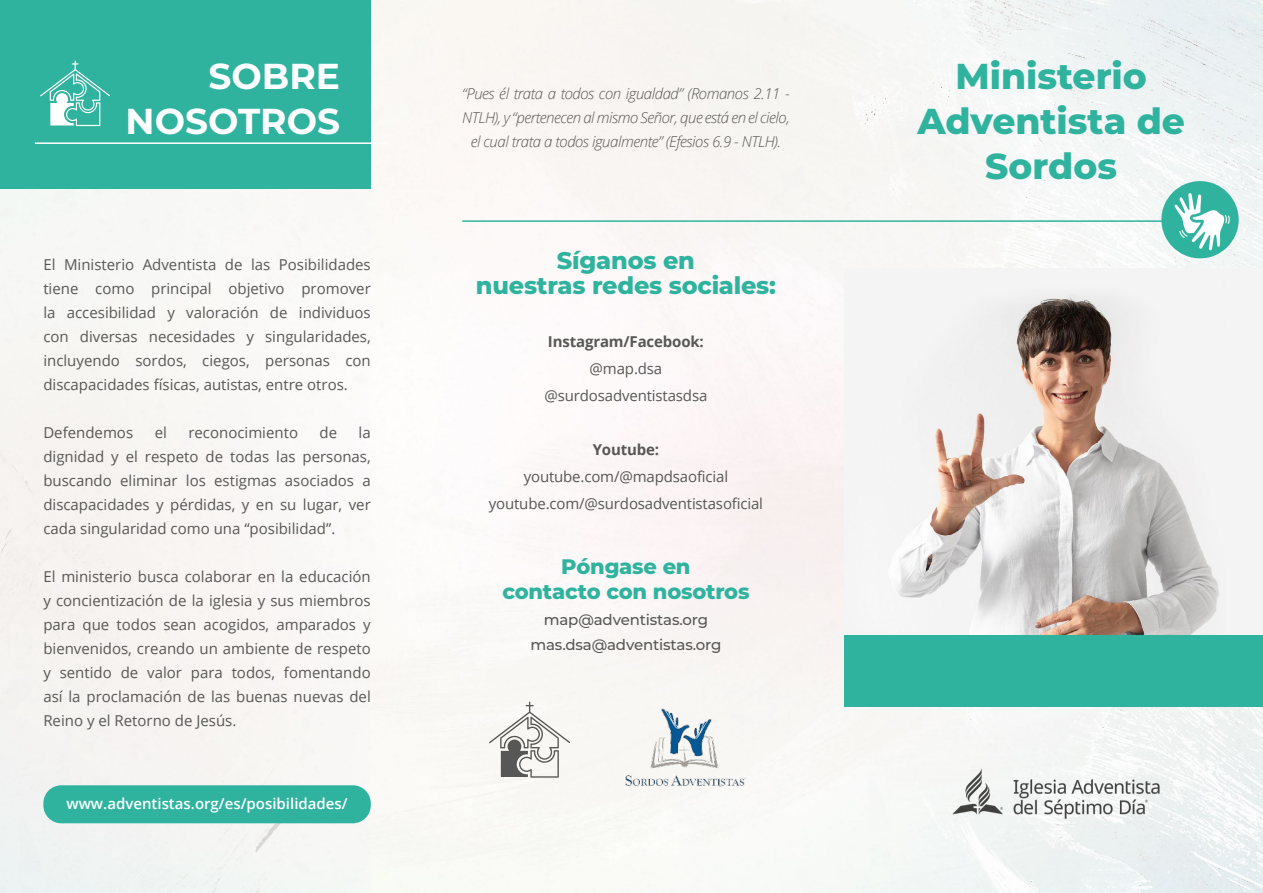
<style>
.page{position:relative;width:1263px;height:893px;background:#f8f7f4}
.page>*{position:absolute;margin:0;border:0;box-sizing:border-box;transform-origin:0 0}
.t1{font:800 36px/45px "Montserrat";color:#2fb39f;text-align:center}
.t2{font:700 36px/45px "Montserrat";color:#fff;text-align:right}
.t3{font:800 24px/25.5px "Montserrat";letter-spacing:-.01em;color:#2fb39f;text-align:center}
.t4{font:800 21px/25.5px "Montserrat";letter-spacing:-.01em;color:#2fb39f;text-align:center}
.t5{font:15px/24px "Open Sans";color:#575756;text-align:justify}
.t6{font:italic 300 15px/24px "Open Sans";letter-spacing:-.03em;color:#575756;text-align:center}
.t7{font:500 15px/25.5px "Montserrat";letter-spacing:-.01em;color:#575756;text-align:center}
.t8{font:600 15px "Open Sans";color:#fff}
.t9{font:700 15px "Open Sans";letter-spacing:-.01em;color:#575756}
</style>
<div class="page">
<div style="left:0;top:0;width:371px;height:189px;background:#2fb39f"></div>
<img style="left:844px;top:269px;width:419px;height:367px">
<div style="left:43px;top:785px;width:328px;height:38px;background:#2fb39f;border-radius:18px"></div>
<hr style="left:35px;top:142px;width:353px;height:2px;background:#fff">
<hr style="left:462px;top:220px;width:759px;height:2px;background:#2fb39f">
<div style="left:844px;top:636px;width:419px;height:71px;background:#2fb39f"></div>
<svg style="left:489px;top:702px;width:81px;height:76px"></svg>
<svg style="left:40px;top:60px;width:70px;height:66px"></svg>
<div style="left:1161px;top:181px;width:78px;height:77px;background:#2fb39f;border-radius:50%"></div>
<svg style="left:1174px;top:193px;width:56px;height:57px"></svg>
<img style="left:615px;top:688px;width:140px;height:98px">
<img style="left:900px;top:707px;width:302px;height:158px">
<h1 class="t2" style="left:126px;top:52px;width:216px">SOBRE<br>NOSOTROS</h1>
<p class="t5" style="left:43px;top:252px;width:329px">El Ministerio Adventista de las Posibilidades tiene como principal objetivo promover la accesibilidad y valoración de individuos con diversas necesidades y singularidades, incluyendo sordos, ciegos, personas con discapacidades físicas, autistas, entre otros.</p>
<p class="t5" style="left:43px;top:420px;width:91px">Defendemos</p>
<p class="t5" style="left:155px;top:420px;width:14px">el</p>
<p class="t5" style="left:188px;top:420px;width:111px">reconocimiento</p>
<p class="t5" style="left:320px;top:420px;width:19px">de</p>
<p class="t5" style="left:43px;top:420px;width:329px;text-indent:315px">la dignidad y el respeto de todas las personas, buscando eliminar los estigmas asociados a discapacidades y pérdidas, y en su lugar, ver cada singularidad como una “posibilidad”.</p>
<p class="t5" style="left:43px;top:564px;width:329px">El ministerio busca colaborar en la educación y concientización de la iglesia y sus miembros para que todos sean acogidos, amparados y bienvenidos, creando un ambiente de respeto y sentido de valor para todos, fomentando así la proclamación de las buenas nuevas del Reino y el Retorno de Jesús.</p>
<p class="t8" style="left:66px;top:794px;width:283px">www.adventistas.org/es/posibilidades/</p>
<p class="t6" style="left:462px;top:81px;width:329px">“Pues él trata a todos con igualdad” (Romanos 2.11 -<br>NTLH), y “pertenecen al mismo Señor, que está en el cielo, el cual trata a todos igualmente” (Efesios 6.9 - NTLH).</p>
<h2 class="t3" style="left:476px;top:246px;width:301px">Síganos en<br>nuestras redes sociales:</h2>
<p class="t9" style="left:548px;top:331px;width:157px">Instagram/Facebook:</p>
<p class="t5" style="left:544px;top:354px;width:164px;line-height:27px;text-align:center">@map.dsa @surdosadventistasdsa</p>
<p class="t9" style="left:593px;top:439px;width:68px">Youtube:</p>
<p class="t5" style="left:489px;top:462px;width:276px;line-height:27px;text-align:center">youtube.com/@mapdsaoficial youtube.com/@surdosadventistasoficial</p>
<h3 class="t4" style="left:502px;top:553px;width:249px">Póngase en<br>contacto con nosotros</h3>
<p class="t7" style="left:530px;top:606px;width:192px">map@adventistas.org mas.dsa@adventistas.org</p>
<h1 class="t1" style="left:917px;top:52px;width:269px">Ministerio<br>Adventista de<br>Sordos</h1>
</div>
